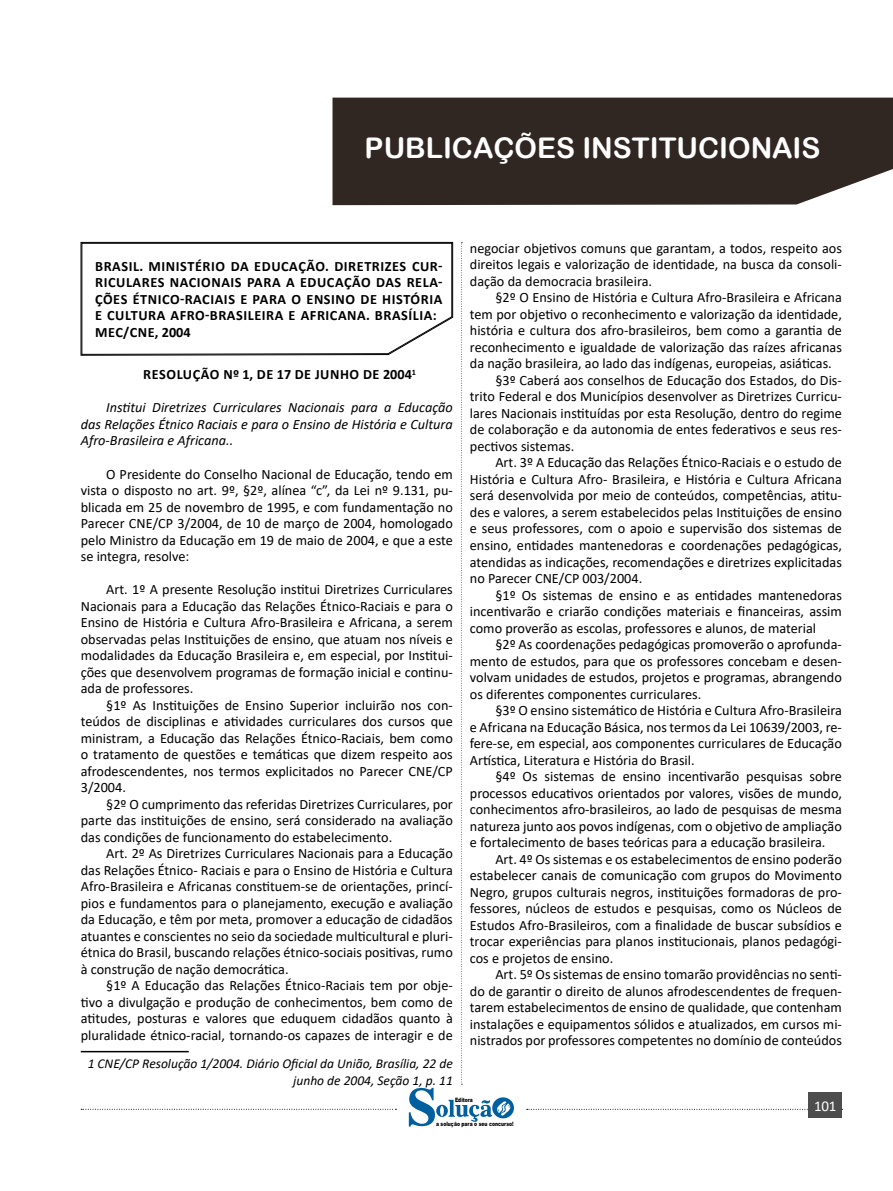
<style>
.page{position:relative;width:893px;height:1191px;background:#fff}
.page>*{position:absolute;margin:0;border:0;box-sizing:border-box;transform-origin:0 0}
.t1{font:28.5px "Arial Rounded MT Bold";color:#fff}
.t2{font:15px "Calibri";color:#fff}
.TEXTO_BASE{font:14.25px/16.5px "Calibri";color:#000;text-align:justify}
.CAIXINHAS{font:700 14.25px/16.5px "Calibri";letter-spacing:.04em;color:#000}
.TEXTO_BASE-2{font:italic 14.25px/16.5px "Calibri";color:#000;text-align:justify}
.TITULO_DE_LEI{font:700 14.25px "Calibri";letter-spacing:.04em;color:#000}
.FONT_REF{font:italic 13.5px/16.5px "Calibri";color:#000;text-align:right}
.t3{font:900 6px "Arial";color:#000;scale:.76 1}
</style>
<div class="page">
<div style="left:332px;top:98px;width:561px;height:107px;background:#302722"></div>
<svg style="left:527px;top:1109px;width:316px;height:1px"></svg>
<div style="left:809px;top:1092px;width:33px;height:26px;background:#4d4d4d"></div>
<svg style="left:81px;top:242px;width:433px;height:885px"></svg>
<hr style="left:81px;top:1051px;width:108px;height:1px;background:#000">
<h1 class="t1" style="left:365px;top:131px;width:457px">PUBLICAÇÕES INSTITUCIONAIS</h1>
<p class="CAIXINHAS" style="left:95px;top:257px;width:349px">BRASIL. MINISTÉRIO DA EDUCAÇÃO. DIRETRIZES CUR-RICULARES NACIONAIS PARA A EDUCAÇÃO DAS RELA-ÇÕES ÉTNICO-RACIAIS E PARA O ENSINO DE HISTÓRIA E CULTURA AFRO-BRASILEIRA E AFRICANA. BRASÍLIA:<br>MEC/CNE, 2004</p>
<p class="TITULO_DE_LEI" style="left:143px;top:365px;width:274px">RESOLUÇÃO Nº 1, DE 17 DE JUNHO DE 2004<sup>1</sup></p>
<p class="TEXTO_BASE-2" style="left:81px;top:399px;width:374px;text-indent:26px">Institui Diretrizes Curriculares Nacionais para a Educação das Relações Étnico Raciais e para o Ensino de História e Cultura Afro-Brasileira e Africana..</p>
<p class="TEXTO_BASE" style="left:81px;top:465px;width:374px;text-indent:26px">O Presidente do Conselho Nacional de Educação, tendo em vista o disposto no art. 9º, §2º, alínea “c”, da Lei nº 9.131, pu&shy;blicada em 25 de novembro de 1995, e com fundamentação no Parecer CNE/CP 3/2004, de 10 de março de 2004, homologado pelo Ministro da Educação em 19 de maio de 2004, e que a este se integra, resolve:</p>
<p class="TEXTO_BASE" style="left:81px;top:580px;width:374px;text-indent:26px">Art. 1º A presente Resolução institui Diretrizes Curriculares Nacionais para a Educação das Relações Étnico-Raciais e para o Ensino de História e Cultura Afro-Brasileira e Africana, a serem observadas pelas Instituições de ensino, que atuam nos níveis e modalidades da Educação Brasileira e, em especial, por Institui&shy;ções que desenvolvem programas de formação inicial e continu&shy;ada de professores.</p>
<p class="TEXTO_BASE" style="left:81px;top:696px;width:374px;text-indent:26px">§1º As Instituições de Ensino Superior incluirão nos con&shy;teúdos de disciplinas e atividades curriculares dos cursos que ministram, a Educação das Relações Étnico-Raciais, bem como o tratamento de questões e temáticas que dizem respeito aos afrodescendentes, nos termos explicitados no Parecer CNE/CP 3/2004.</p>
<p class="TEXTO_BASE" style="left:81px;top:795px;width:374px;text-indent:26px">§2º O cumprimento das referidas Diretrizes Curriculares, por parte das instituições de ensino, será considerado na avaliação das condições de funcionamento do estabelecimento.</p>
<p class="TEXTO_BASE" style="left:81px;top:844px;width:374px;text-indent:26px">Art. 2º As Diretrizes Curriculares Nacionais para a Educação das Relações Étnico- Raciais e para o Ensino de História e Cultura Afro-Brasileira e Africanas constituem-se de orientações, princí&shy;pios e fundamentos para o planejamento, execução e avaliação da Educação, e têm por meta, promover a educação de cidadãos atuantes e conscientes no seio da sociedade multicultural e pluri&shy;étnica do Brasil, buscando relações étnico-sociais positivas, rumo à construção de nação democrática.</p>
<p class="TEXTO_BASE" style="left:81px;top:976px;width:374px;text-indent:26px">§1º A Educação das Relações Étnico-Raciais tem por obje&shy;tivo a divulgação e produção de conhecimentos, bem como de atitudes, posturas e valores que eduquem cidadãos quanto à pluralidade étnico-racial, tornando-os capazes de interagir e de</p>
<p class="FONT_REF" style="left:88px;top:1054px;width:367px">1 CNE/CP Resolução 1/2004. Diário Oficial da União, Brasília, 22 de junho de 2004, Seção 1, p. 11</p>
<p class="TEXTO_BASE" style="left:470px;top:239px;width:374px">negociar objetivos comuns que garantam, a todos, respeito aos direitos legais e valorização de identidade, na busca da consoli&shy;dação da democracia brasileira.</p>
<p class="TEXTO_BASE" style="left:470px;top:289px;width:374px;text-indent:26px">§2º O Ensino de História e Cultura Afro-Brasileira e Africana tem por objetivo o reconhecimento e valorização da identidade, história e cultura dos afro-brasileiros, bem como a garantia de reconhecimento e igualdade de valorização das raízes africanas da nação brasileira, ao lado das indígenas, europeias, asiáticas.</p>
<p class="TEXTO_BASE" style="left:470px;top:371px;width:374px;text-indent:26px">§3º Caberá aos conselhos de Educação dos Estados, do Dis&shy;trito Federal e dos Municípios desenvolver as Diretrizes Curricu&shy;lares Nacionais instituídas por esta Resolução, dentro do regime de colaboração e da autonomia de entes federativos e seus res&shy;pectivos sistemas.</p>
<p class="TEXTO_BASE" style="left:470px;top:454px;width:374px;text-indent:26px">Art. 3º A Educação das Relações Étnico-Raciais e o estudo de História e Cultura Afro- Brasileira, e História e Cultura Africana será desenvolvida por meio de conteúdos, competências, atitu&shy;des e valores, a serem estabelecidos pelas Instituições de ensino e seus professores, com o apoio e supervisão dos sistemas de ensino, entidades mantenedoras e coordenações pedagógicas, atendidas as indicações, recomendações e diretrizes explicitadas no Parecer CNE/CP 003/2004.</p>
<p class="TEXTO_BASE" style="left:470px;top:586px;width:374px;text-indent:26px">§1º Os sistemas de ensino e as entidades mantenedoras incentivarão e criarão condições materiais e financeiras, assim como proverão as escolas, professores e alunos, de material</p>
<p class="TEXTO_BASE" style="left:470px;top:635px;width:374px;text-indent:26px">§2º As coordenações pedagógicas promoverão o aprofunda&shy;mento de estudos, para que os professores concebam e desen&shy;volvam unidades de estudos, projetos e programas, abrangendo os diferentes componentes curriculares.</p>
<p class="TEXTO_BASE" style="left:470px;top:701px;width:374px;text-indent:26px">§3º O ensino sistemático de História e Cultura Afro-Brasileira e Africana na Educação Básica, nos termos da Lei 10639/2003, re&shy;fere-se, em especial, aos componentes curriculares de Educação Artística, Literatura e História do Brasil.</p>
<p class="TEXTO_BASE" style="left:470px;top:767px;width:374px;text-indent:26px">§4º Os sistemas de ensino incentivarão pesquisas sobre processos educativos orientados por valores, visões de mundo, conhecimentos afro-brasileiros, ao lado de pesquisas de mesma natureza junto aos povos indígenas, com o objetivo de ampliação e fortalecimento de bases teóricas para a educação brasileira.</p>
<p class="TEXTO_BASE" style="left:470px;top:850px;width:374px;text-indent:26px">Art. 4º Os sistemas e os estabelecimentos de ensino poderão estabelecer canais de comunicação com grupos do Movimento Negro, grupos culturais negros, instituições formadoras de pro&shy;fessores, núcleos de estudos e pesquisas, como os Núcleos de Estudos Afro-Brasileiros, com a finalidade de buscar subsídios e trocar experiências para planos institucionais, planos pedagógi&shy;cos e projetos de ensino.</p>
<p class="TEXTO_BASE" style="left:470px;top:965px;width:374px;text-indent:26px">Art. 5º Os sistemas de ensino tomarão providências no senti&shy;do de garantir o direito de alunos afrodescendentes de frequen&shy;tarem estabelecimentos de ensino de qualidade, que contenham instalações e equipamentos sólidos e atualizados, em cursos mi&shy;nistrados por professores competentes no domínio de conteúdos</p>
<p class="t3" style="left:455px;top:1095px;width:25px">Editora</p>
<p class="t3" style="left:436px;top:1119px;width:103px">a solução para o seu concurso!</p>
<p class="t2" style="left:814px;top:1095px;width:24px">101</p>
</div>
